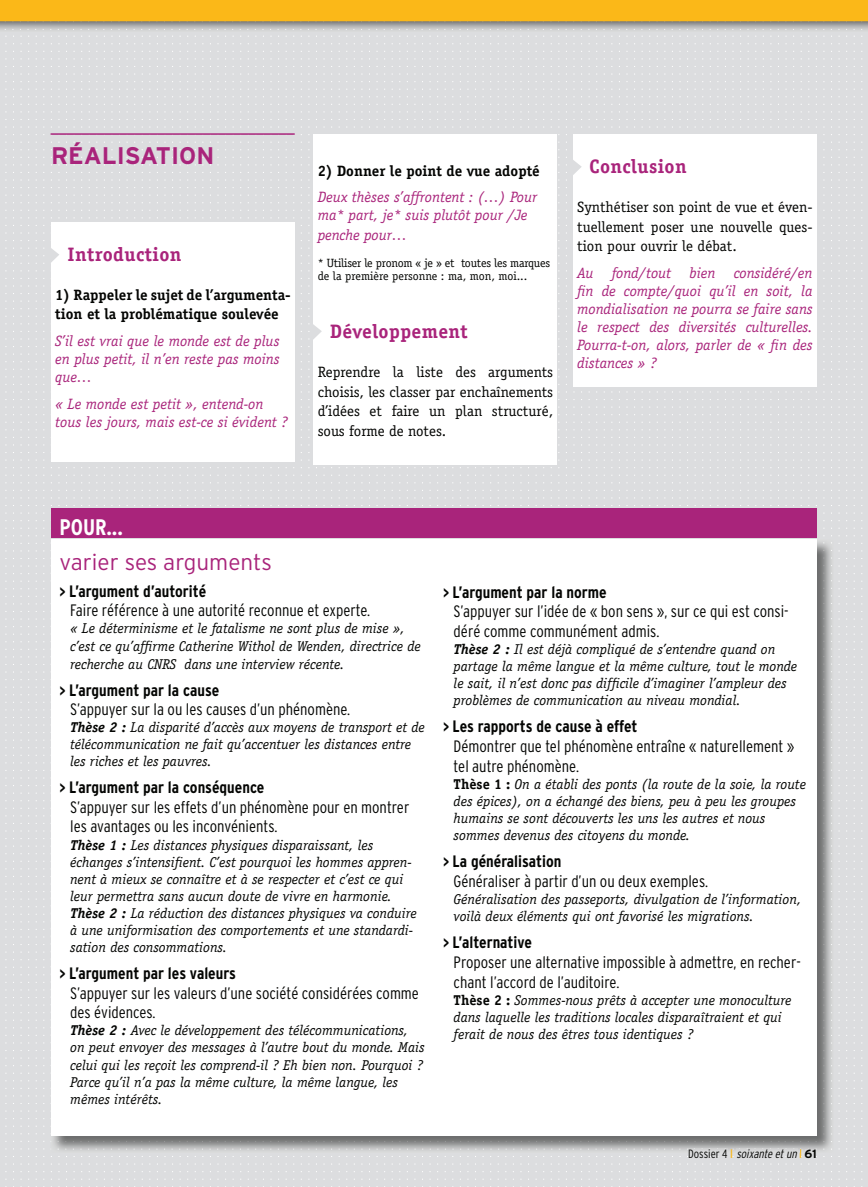
<style>
.page{position:relative;width:868px;height:1187px;background:#fff}
.page>*{position:absolute;margin:0;border:0;box-sizing:border-box;transform-origin:0 0}
.t1{font:700 24px "Interstate";color:#a9247b}
.t2{font:300 22.5px "Interstate";color:#a9247b}
.t3{font:700 condensed 22.5px "Interstate";color:#fff}
.t4{font:700 19.5px "Officina Serif";letter-spacing:.02em;color:#a9247b}
.t5{font:300 condensed 16.5px/19.5px "Interstate";color:#040503}
.t6{font:italic 15px/18px "Officina Serif";color:#a9247b;text-align:justify}
.t7{font:15px/19.5px "Officina Serif";color:#040503;text-align:justify}
.t8{font:700 15px/19.5px "Officina Serif";color:#040503}
.t9{font:italic 14.25px/17.1px "Officina Serif";color:#040503}
.t10{font:12px/13.5px "Officina Serif";letter-spacing:-.02em;color:#040503}
.t11{font:italic 300 condensed 12px "Interstate";color:#040503}
.s1{font-weight:700;font-size:15px}
.s2{font-weight:700}
.s3{font-weight:700;font-style:normal}
.s4{font-style:normal}
.s5{font-weight:700;font-style:normal;font-stretch:normal;color:#fbb818}
.s6{font-weight:700;font-style:normal;font-stretch:normal}
</style>
<div class="page">
<div style="left:0;top:32px;width:867px;height:1154px;background:#dcdddf"></div>
<img style="left:0;top:21px;width:867px;height:11px">
<div style="left:0;top:0;width:867px;height:21px;background:#fbb818"></div>
<svg style="left:50px;top:581px;width:1px;height:18px"></svg>
<img style="left:51px;top:539px;width:782px;height:613px">
<img style="left:688px;top:1148px;width:39px;height:4px">
<img style="left:736px;top:1148px;width:60px;height:4px">
<svg style="left:800px;top:1148px;width:15px;height:4px"></svg>
<div style="left:51px;top:539px;width:765px;height:596px;background:#fff"></div>
<div style="left:51px;top:508px;width:765px;height:30px;background:#a9247b"></div>
<div style="left:51px;top:222px;width:244px;height:240px;background:#fff"></div>
<div style="left:313px;top:135px;width:244px;height:330px;background:#fff"></div>
<div style="left:573px;top:135px;width:243px;height:252px;background:#fff"></div>
<hr style="left:51px;top:133px;width:243px;height:2px;background:#a9247b">
<svg style="left:49px;top:247px;width:10px;height:17px"></svg>
<svg style="left:312px;top:323px;width:10px;height:18px"></svg>
<svg style="left:572px;top:159px;width:9px;height:17px"></svg>
<h1 class="t1" style="left:51px;top:147px;width:165px">RÉALISATION</h1>
<h3 class="t4" style="left:68px;top:247px;width:115px">Introduction</h3>
<p class="t8" style="left:55px;top:286px;width:237px">1) Rappeler le sujet de l’argumenta&shy;tion et la problématique soulevée</p>
<p class="t6" style="left:55px;top:333px;width:226px">S’il est vrai que le monde est de plus en plus petit, il n’en reste pas moins que…</p>
<p class="t6" style="left:55px;top:395px;width:234px">« Le monde est petit », entend-on tous les jours, mais est-ce si évident ?</p>
<p class="t8" style="left:317px;top:162px;width:223px">2) Donner le point de vue adopté</p>
<p class="t6" style="left:317px;top:189px;width:221px">Deux thèses s’affrontent : (…) Pour ma* part, je* suis plutôt pour /Je</p>
<p class="t6" style="left:317px;top:227px;width:91px">penche pour…</p>
<p class="t10" style="left:317px;top:257px;width:234px">* Utiliser le pronom « je » et toutes les marques de la première personne : ma, mon, moi...</p>
<h3 class="t4" style="left:330px;top:324px;width:139px">Développement</h3>
<p class="t7" style="left:317px;top:363px;width:237px">Reprendre la liste des arguments choisis, les classer par enchaînements d’idées et faire un plan structuré, sous forme de notes.</p>
<h3 class="t4" style="left:589px;top:159px;width:99px">Conclusion</h3>
<p class="t7" style="left:577px;top:198px;width:237px">Synthétiser son point de vue et éven&shy;tuellement poser une nouvelle ques&shy;tion pour ouvrir le débat.</p>
<p class="t6" style="left:577px;top:265px;width:237px">Au fond/tout bien considéré/en fin de compte/quoi qu’il en soit, la mondialisation ne pourra se faire sans le respect des diversités culturelles.<br>Pourra-t-on, alors, parler de « fin des distances » ?</p>
<h2 class="t3" style="left:60px;top:518px;width:65px">POUR...</h2>
<h2 class="t2" style="left:60px;top:553px;width:214px">varier ses arguments</h2>
<p class="t5" style="left:70px;top:582px;width:301px;text-indent:-11px"><span class="s1">&gt;</span> <span class="s2">L’argument d’autorité<br></span>Faire référence à une autorité reconnue et experte.</p>
<p class="t9" style="left:70px;top:621px;width:352px;line-height:17.5px">« Le déterminisme et le fatalisme ne sont plus de mise », c’est ce qu’affirme Catherine Withol de Wenden, directrice de recherche au CNRS dans une interview récente.</p>
<p class="t5" style="left:70px;top:681px;width:281px;text-indent:-11px"><span class="s1">&gt;</span> <span class="s2">L’argument par la cause<br></span>S’appuyer sur la ou les causes d’un phénomène.</p>
<p class="t9" style="left:70px;top:720px;width:356px"><span class="s2">Thèse 2 :</span> La disparité d’accès aux moyens de transport et de télécommunication ne fait qu’accentuer les distances entre les riches et les pauvres.</p>
<p class="t5" style="left:70px;top:779px;width:340px;text-indent:-11px"><span class="s1">&gt;</span> <span class="s2">L’argument par la conséquence<br></span>S’appuyer sur les effets d’un phénomène pour en montrer les avantages ou les inconvénients.</p>
<p class="t9" style="left:70px;top:837px;width:348px"><span class="s2">Thèse 1 :</span> Les distances physiques disparaissant, les échanges s’intensifient. C’est pourquoi les hommes appren&shy;nent à mieux se connaître et à se respecter et c’est ce qui leur permettra sans aucun doute de vivre en harmonie.<br><span class="s2">Thèse 2 :</span> La réduction des distances physiques va conduire à une uniformisation des comportements et une standardi&shy;sation des consommations.</p>
<p class="t5" style="left:70px;top:964px;width:350px;text-indent:-11px"><span class="s1">&gt;</span> <span class="s2">L’argument par les valeurs<br></span>S’appuyer sur les valeurs d’une société considérées comme des évidences.</p>
<p class="t9" style="left:70px;top:1023px;width:356px"><span class="s2">Thèse 2 :</span> Avec le développement des télécommunications, on peut envoyer des messages à l’autre bout du monde. Mais celui qui les reçoit les comprend-il ? Eh bien non. Pourquoi ?<br>Parce qu’il n’a pas la même culture, la même langue, les mêmes intérêts.</p>
<p class="t5" style="left:453px;top:583px;width:336px;text-indent:-11px"><span class="s1">&gt;</span> <span class="s2">L’argument par la norme<br></span>S’appuyer sur l’idée de « bon sens », sur ce qui est consi&shy;déré comme communément admis.</p>
<p class="t9" style="left:453px;top:641px;width:345px"><span class="s2">Thèse 2 :</span> Il est déjà compliqué de s’entendre quand on partage la même langue et la même culture, tout le monde le sait, il n’est donc pas difficile d’imaginer l’ampleur des problèmes de communication au niveau mondial.</p>
<p class="t5" style="left:453px;top:717px;width:342px;text-indent:-11px"><span class="s1">&gt;</span> <span class="s2">Les rapports de cause à effet<br></span>Démontrer que tel phénomène entraîne « naturellement » tel autre phénomène.</p>
<p class="t9" style="left:453px;top:776px;width:354px"><span class="s3">Thèse 1 :</span> On a établi des ponts (la route de la soie, la route des épices), on a échangé des biens, peu à peu les groupes humains se sont découverts les uns les autres et nous sommes devenus des citoyens du monde.</p>
<p class="t5" style="left:453px;top:853px;width:256px;text-indent:-11px"><span class="s1">&gt;</span> <span class="s2">La généralisation<br></span>Généraliser à partir d’un ou deux exemples.</p>
<p class="t9" style="left:453px;top:891px;width:349px">Généralisation des passeports, divulgation de l’information, voilà deux éléments qui ont favorisé les migrations.</p>
<p class="t5" style="left:453px;top:933px;width:348px;text-indent:-11px"><span class="s1">&gt;</span> <span class="s2">L’alternative<br></span>Proposer une alternative impossible à admettre, en recher&shy;chant l’accord de l’auditoire.</p>
<p class="t9" style="left:453px;top:992px;width:339px"><span class="s3">Thèse 2 :</span> Sommes-nous prêts à accepter une monoculture dans laquelle les traditions locales disparaîtraient et qui ferait de nous des êtres tous identiques ?</p>
<p class="t11" style="left:688px;top:1148px;width:130px"><span class="s4">Dossier 4</span> <span class="s5">I</span> soixante et un <span class="s5">I</span> <span class="s6">61</span></p>
</div>
